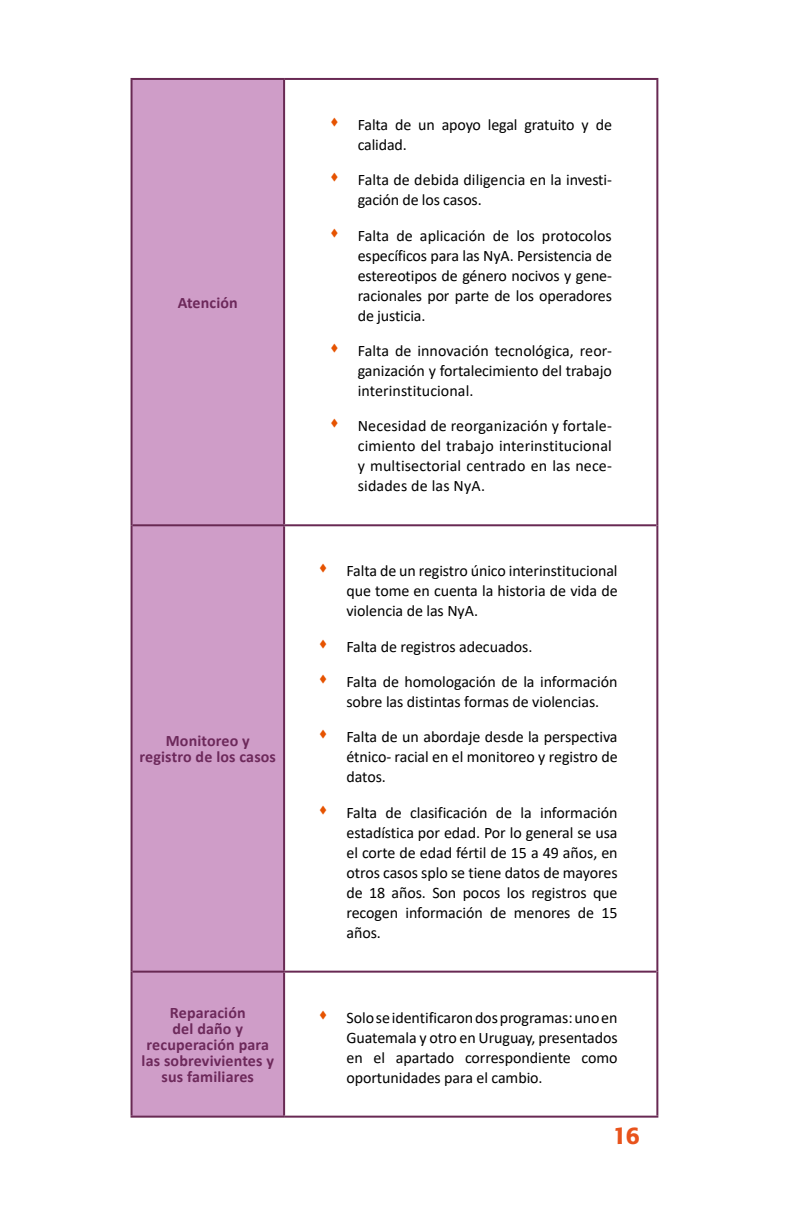
<style>
.page{position:relative;width:792px;height:1224px;background:#fff}
.page>*{position:absolute;margin:0;border:0;box-sizing:border-box;transform-origin:0 0}
.t1{font:500 24px "Formata";color:#e8531c}
.t2{font:16px/20px "Calibri";letter-spacing:-.005em;color:#000;text-align:justify}
.t3{font:700 16px/16px "Calibri";letter-spacing:.01em;color:#6d295b;text-align:center}
</style>
<div class="page">
<div style="left:133px;top:80px;width:150px;height:1036px;background:#cf9dc8"></div>
<svg style="left:285px;top:80px;width:371px;height:1036px"></svg>
<hr style="left:131px;top:78px;width:153px;height:2px;background:#682953">
<hr style="left:284px;top:78px;width:374px;height:2px;background:#682953">
<hr style="left:133px;top:524px;width:151px;height:2px;background:#682953">
<hr style="left:284px;top:524px;width:372px;height:2px;background:#682953">
<hr style="left:133px;top:971px;width:151px;height:2px;background:#682953">
<hr style="left:284px;top:971px;width:372px;height:2px;background:#682953">
<hr style="left:131px;top:80px;width:2px;height:445px;background:#682953">
<hr style="left:283px;top:80px;width:2px;height:444px;background:#682953">
<hr style="left:656px;top:80px;width:2px;height:445px;background:#682953">
<hr style="left:131px;top:525px;width:2px;height:447px;background:#682953">
<hr style="left:283px;top:526px;width:2px;height:445px;background:#682953">
<hr style="left:656px;top:525px;width:2px;height:447px;background:#682953">
<hr style="left:131px;top:972px;width:2px;height:144px;background:#682953">
<hr style="left:283px;top:973px;width:2px;height:143px;background:#682953">
<hr style="left:656px;top:972px;width:2px;height:144px;background:#682953">
<hr style="left:131px;top:1116px;width:153px;height:2px;background:#682953">
<hr style="left:284px;top:1116px;width:374px;height:2px;background:#682953">
<svg style="left:331px;top:117px;width:7px;height:9px"></svg>
<svg style="left:331px;top:173px;width:7px;height:9px"></svg>
<svg style="left:331px;top:228px;width:7px;height:9px"></svg>
<svg style="left:331px;top:343px;width:7px;height:9px"></svg>
<svg style="left:331px;top:419px;width:7px;height:9px"></svg>
<svg style="left:320px;top:564px;width:6px;height:9px"></svg>
<svg style="left:320px;top:639px;width:6px;height:9px"></svg>
<svg style="left:320px;top:674px;width:6px;height:10px"></svg>
<svg style="left:320px;top:730px;width:6px;height:9px"></svg>
<svg style="left:320px;top:805px;width:6px;height:9px"></svg>
<svg style="left:320px;top:1010px;width:6px;height:9px"></svg>
<p class="t3" style="left:178px;top:295px;width:62px">Atención</p>
<p class="t3" style="left:140px;top:733px;width:138px">Monitoreo y registro de los casos</p>
<p class="t2" style="left:358px;top:114px;width:256px">Falta de un apoyo legal gratuito y de calidad.</p>
<p class="t2" style="left:358px;top:170px;width:256px">Falta de debida diligencia en la investi&shy;gación de los casos.</p>
<p class="t2" style="left:358px;top:225px;width:256px">Falta de aplicación de los protocolos específicos para las NyA. Persistencia de estereotipos de género nocivos y gene&shy;racionales por parte de los operadores de justicia.</p>
<p class="t2" style="left:358px;top:340px;width:256px">Falta de innovación tecnológica, reor&shy;ganización y fortalecimiento del trabajo interinstitucional.</p>
<p class="t2" style="left:358px;top:416px;width:256px">Necesidad de reorganización y fortale&shy;cimiento del trabajo interinstitucional y multisectorial centrado en las nece&shy;sidades de las NyA.</p>
<p class="t2" style="left:346px;top:561px;width:273px">Falta de un registro único interinstitucional que tome en cuenta la historia de vida de violencia de las NyA.</p>
<p class="t2" style="left:346px;top:636px;width:187px">Falta de registros adecuados.</p>
<p class="t2" style="left:346px;top:671px;width:273px">Falta de homologación de la información sobre las distintas formas de violencias.</p>
<p class="t2" style="left:346px;top:727px;width:273px">Falta de un abordaje desde la perspectiva étnico- racial en el monitoreo y registro de datos.</p>
<p class="t2" style="left:346px;top:802px;width:273px">Falta de clasificación de la información estadística por edad. Por lo general se usa el corte de edad fértil de 15 a 49 años, en otros casos splo se tiene datos de mayores de 18 años. Son pocos los registros que recogen información de menores de 15 años.</p>
<p class="t3" style="left:142px;top:1005px;width:134px">Reparación<br>del daño y recuperación para las sobrevivientes y sus familiares</p>
<p class="t2" style="left:346px;top:1007px;width:273px">Solo se identificaron dos programas: uno en Guatemala y otro en Uruguay, presentados en el apartado correspondiente como oportunidades para el cambio.</p>
<h1 class="t1" style="left:613px;top:1121px;width:28px">16</h1>
</div>
